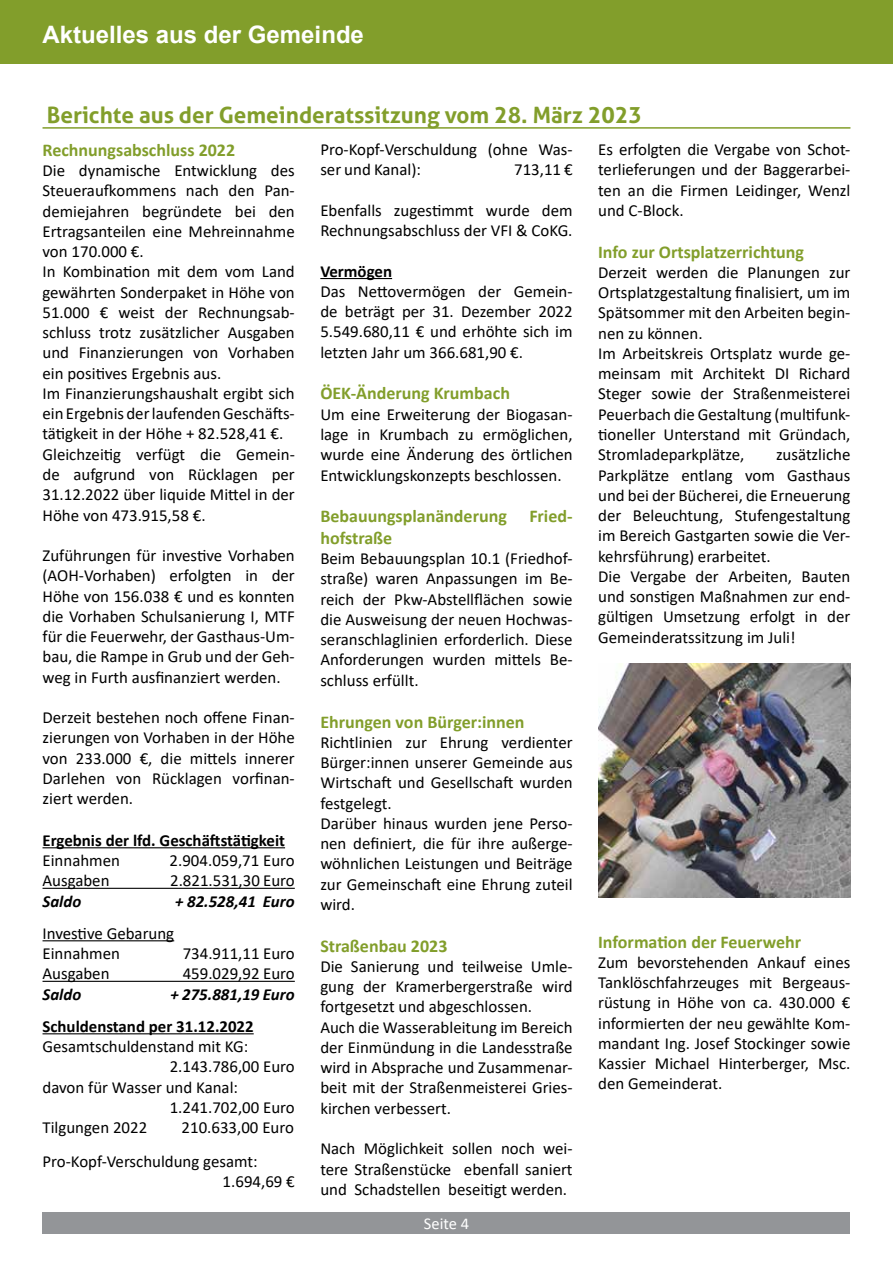
<style>
.page{position:relative;width:893px;height:1263px;background:#fff}
.page>*{position:absolute;margin:0;border:0;box-sizing:border-box;transform-origin:0 0}
.t1{font:700 24px "Arial";color:#fff}
.t2{font:700 22.5px "Aller";color:#829e2b}
.t3{font:700 18px/21.6px "Calibri";color:#829e2b}
.t4{font:16.8px/20.2px "Calibri";color:#000}
.t5{font:700 16.8px "Calibri";color:#000}
.t6{font:italic 700 16.8px "Calibri";color:#000}
.t7{font:16.5px "Calibri";color:#fff}
</style>
<div class="page">
<div style="left:43px;top:1212px;width:807px;height:21px;background:#939598"></div>
<hr style="left:43px;top:127px;width:807px;height:2px;background:#829e2b">
<hr style="left:43px;top:847px;width:242px;height:1px;background:#000">
<hr style="left:43px;top:888px;width:252px;height:1px;background:#000">
<hr style="left:43px;top:940px;width:131px;height:1px;background:#000">
<hr style="left:43px;top:981px;width:252px;height:1px;background:#000">
<hr style="left:43px;top:1033px;width:211px;height:1px;background:#000">
<hr style="left:320px;top:278px;width:72px;height:1px;background:#000">
<div style="left:0;top:0;width:893px;height:64px;background:#829e2b"></div>
<img style="left:598px;top:663px;width:252px;height:234px">
<h1 class="t1" style="left:43px;top:18px;width:323px">Aktuelles aus der Gemeinde</h1>
<h2 class="t2" style="left:47px;top:101px;width:597px">Berichte aus der Gemeinderatssitzung vom 28. März 2023</h2>
<p class="t3" style="left:43px;top:139px;width:194px">Rechnungsabschluss 2022</p>
<p class="t4" style="left:43px;top:160px;width:254px">Die dynamische Entwicklung des<br>Steueraufkommens nach den Pan&shy;demiejahren begründete bei den<br>Ertragsanteilen eine Mehreinnahme von 170.000 €.<br>In Kombination mit dem vom Land gewährten Sonderpaket in Höhe von<br>51.000 € weist der Rechnungsab&shy;schluss trotz zusätzlicher Ausgaben und Finanzierungen von Vorhaben ein positives Ergebnis aus.<br>Im Finanzierungshaushalt ergibt sich ein Ergebnis der laufenden Geschäfts&shy;tätigkeit in der Höhe + 82.528,41 €.<br>Gleichzeitig verfügt die Gemein&shy;de aufgrund von Rücklagen per<br>31.12.2022 über liquide Mittel in der<br>Höhe von 473.915,58 €.</p>
<p class="t4" style="left:43px;top:545px;width:254px;text-align:justify">Zuführungen für investive Vorhaben (AOH-Vorhaben) erfolgten in der Höhe von 156.038 € und es konnten die Vorhaben Schulsanierung I, MTF für die Feuerwehr, der Gasthaus-Um&shy;bau, die Rampe in Grub und der Geh&shy;weg in Furth ausfinanziert werden.</p>
<p class="t4" style="left:43px;top:707px;width:254px;text-align:justify">Derzeit bestehen noch offene Finan&shy;zierungen von Vorhaben in der Höhe von 233.000 €, die mittels innerer Darlehen von Rücklagen vorfinan&shy;ziert werden.</p>
<p class="t5" style="left:43px;top:828px;width:244px">Ergebnis der lfd. Geschäftstätigkeit</p>
<p class="t4" style="left:43px;top:850px;width:79px">Einnahmen</p>
<p class="t4" style="left:170px;top:850px;width:127px">2.904.059,71 Euro</p>
<p class="t4" style="left:43px;top:870px;width:69px">Ausgaben</p>
<p class="t4" style="left:170px;top:870px;width:126px">2.821.531,30 Euro</p>
<p class="t6" style="left:43px;top:889px;width:40px">Saldo</p>
<p class="t6" style="left:175px;top:889px;width:121px">+ 82.528,41 Euro</p>
<p class="t4" style="left:43px;top:923px;width:133px">Investive Gebarung<br>Einnahmen</p>
<p class="t4" style="left:320px;top:139px;width:254px">Pro-Kopf-Verschuldung (ohne Was&shy;ser und Kanal):</p>
<p class="t4" style="left:598px;top:139px;width:254px;text-align:justify">Es erfolgten die Vergabe von Schot&shy;terlieferungen und der Baggerarbei&shy;ten an die Firmen Leidinger, Wenzl und C-Block.</p>
<p class="t3" style="left:598px;top:241px;width:207px">Info zur Ortsplatzerrichtung</p>
<p class="t4" style="left:598px;top:262px;width:254px">Derzeit werden die Planungen zur<br>Ortsplatzgestaltung finalisiert, um im<br>Spätsommer mit den Arbeiten begin&shy;nen zu können.<br>Im Arbeitskreis Ortsplatz wurde ge&shy;meinsam mit Architekt DI Richard<br>Steger sowie der Straßenmeisterei<br>Peuerbach die Gestaltung (multifunk&shy;tioneller Unterstand mit Gründach,<br>Stromladeparkplätze,</p>
<p class="t4" style="left:514px;top:159px;width:60px">713,11 €</p>
<p class="t4" style="left:320px;top:200px;width:254px">Ebenfalls zugestimmt wurde dem<br>Rechnungsabschluss der VFI &amp; CoKG.</p>
<p class="t5" style="left:320px;top:259px;width:73px">Vermögen</p>
<p class="t4" style="left:320px;top:281px;width:254px;text-align:justify">Das Nettovermögen der Gemein&shy;de beträgt per 31. Dezember 2022<br>5.549.680,11 € und erhöhte sich im letzten Jahr um 366.681,90 €.</p>
<p class="t3" style="left:320px;top:382px;width:191px">ÖEK-Änderung Krumbach</p>
<p class="t4" style="left:320px;top:404px;width:254px;text-align:justify">Um eine Erweiterung der Biogasan&shy;lage in Krumbach zu ermöglichen, wurde eine Änderung des örtlichen Entwicklungskonzepts beschlossen.</p>
<p class="t3" style="left:320px;top:505px;width:254px">Bebauungsplanänderung Fried&shy;hofstraße</p>
<p class="t4" style="left:320px;top:548px;width:254px;text-align:justify">Beim Bebauungsplan 10.1 (Friedhof&shy;straße) waren Anpassungen im Be&shy;reich der Pkw-Abstellflächen sowie die Ausweisung der neuen Hochwas&shy;seranschlaglinien erforderlich. Diese Anforderungen wurden mittels Be&shy;schluss erfüllt.</p>
<p class="t3" style="left:320px;top:710px;width:206px">Ehrungen von Bürger:innen</p>
<p class="t4" style="left:320px;top:732px;width:254px">Richtlinien zur Ehrung verdienter<br>Bürger:innen unserer Gemeinde aus<br>Wirtschaft und Gesellschaft wurden festgelegt.<br>Darüber hinaus wurden jene Perso&shy;nen definiert, die für ihre außerge&shy;wöhnlichen Leistungen und Beiträge zur Gemeinschaft eine Ehrung zuteil wird.</p>
<p class="t3" style="left:320px;top:935px;width:129px">Straßenbau 2023</p>
<p class="t4" style="left:320px;top:956px;width:254px">Die Sanierung und teilweise Umle&shy;gung der Kramerbergerstraße wird fortgesetzt und abgeschlossen.<br>Auch die Wasserableitung im Bereich der Einmündung in die Landesstraße wird in Absprache und Zusammenar&shy;beit mit der Straßenmeisterei Gries&shy;kirchen verbessert.</p>
<p class="t4" style="left:320px;top:1138px;width:254px;text-align:justify">Nach Möglichkeit sollen noch wei&shy;tere Straßenstücke ebenfall saniert und Schadstellen beseitigt werden.</p>
<p class="t4" style="left:598px;top:444px;width:254px;text-indent:178px">zusätzliche<br>Parkplätze entlang vom Gasthaus und bei der Bücherei, die Erneuerung der Beleuchtung, Stufengestaltung im Bereich Gastgarten sowie die Ver&shy;kehrsführung) erarbeitet.<br>Die Vergabe der Arbeiten, Bauten und sonstigen Maßnahmen zur end&shy;gültigen Umsetzung erfolgt in der<br>Gemeinderatssitzung im Juli!</p>
<p class="t3" style="left:598px;top:931px;width:205px">Information der Feuerwehr</p>
<p class="t4" style="left:598px;top:952px;width:254px;text-align:justify">Zum bevorstehenden Ankauf eines Tanklöschfahrzeuges mit Bergeaus&shy;rüstung in Höhe von ca. 430.000 € informierten der neu gewählte Kom&shy;mandant Ing. Josef Stockinger sowie Kassier Michael Hinterberger, Msc. den Gemeinderat.</p>
<p class="t4" style="left:183px;top:943px;width:114px">734.911,11 Euro</p>
<p class="t4" style="left:43px;top:963px;width:69px">Ausgaben</p>
<p class="t4" style="left:183px;top:963px;width:114px">459.029,92 Euro</p>
<p class="t6" style="left:43px;top:982px;width:40px">Saldo</p>
<p class="t6" style="left:170px;top:982px;width:126px">+ 275.881,19 Euro</p>
<p class="t5" style="left:43px;top:1014px;width:213px">Schuldenstand per 31.12.2022</p>
<p class="t4" style="left:43px;top:1036px;width:207px">Gesamtschuldenstand mit KG:</p>
<p class="t4" style="left:170px;top:1056px;width:127px">2.143.786,00 Euro</p>
<p class="t4" style="left:43px;top:1076px;width:197px">davon für Wasser und Kanal:</p>
<p class="t4" style="left:170px;top:1097px;width:127px">1.241.702,00 Euro</p>
<p class="t4" style="left:43px;top:1117px;width:106px">Tilgungen 2022</p>
<p class="t4" style="left:43px;top:1110px;width:253px;line-height:33.8px;text-indent:139px">210.633,00 Euro<br>Pro-Kopf-Verschuldung gesamt:</p>
<p class="t4" style="left:223px;top:1171px;width:74px">1.694,69 €</p>
<p class="t7" style="left:424px;top:1212px;width:47px">Seite 4</p>
</div>
